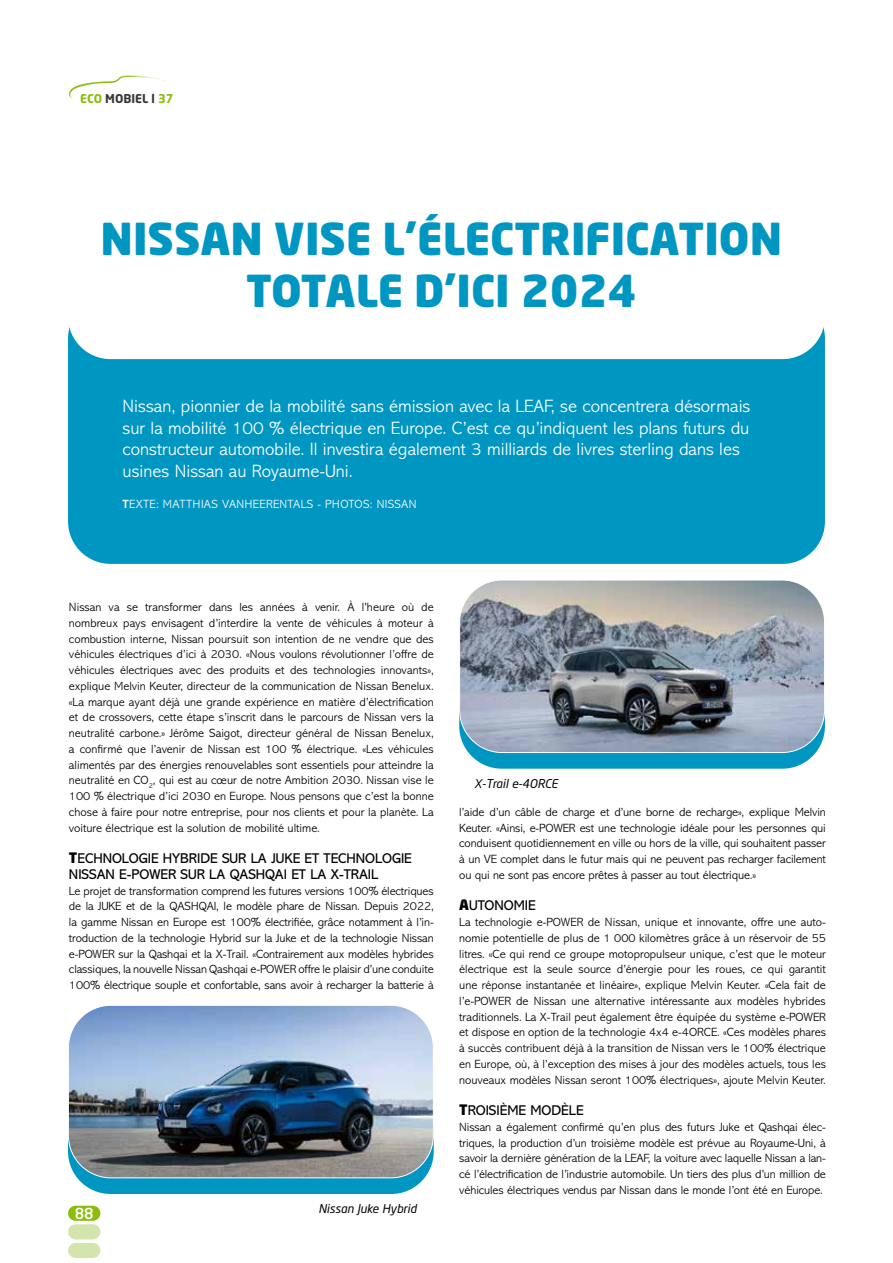
<style>
.page{position:relative;width:893px;height:1263px;background:#fff}
.page>*{position:absolute;margin:0;border:0;box-sizing:border-box;transform-origin:0 0}
.t1{font:900 43.5px/52.2px "Neo Sans Std";color:#0096c2;text-align:center}
.t2{font:300 18px/21.6px "Abadi MT Std";color:#fff}
.t3{font:500 15px "Neo Sans";color:#fff}
.t4{font:14.25px/15.8px "Abadi MT Std";color:#000}
.t5{font:300 12px/15.8px "Abadi MT Std";letter-spacing:-.01em;color:#000;text-align:justify}
.t6{font:300 12px "Abadi MT Std";letter-spacing:.025em;color:#fff}
.t7{font:italic 12px "Neo Sans Std";color:#000}
.t8{font:700 12px "Neo Sans";color:#383937}
.s1{color:#8bbd0d}
.s2{font-weight:700}
.s3{font-family:"Neo Sans Std";font-weight:900}
</style>
<div class="page">
<div style="left:68px;top:296px;width:757px;height:268px;background:#0096c2;border-radius:43px"></div>
<div style="left:68px;top:170px;width:757px;height:189px;background:#fff;border-radius:43px"></div>
<div style="left:68px;top:1206px;width:32px;height:15px;background:#8bbd0d;border-radius:8px"></div>
<div style="left:68px;top:1224px;width:32px;height:15px;background:#d3e5ac;border-radius:8px"></div>
<div style="left:68px;top:1243px;width:32px;height:15px;background:#d3e5ac;border-radius:8px"></div>
<svg style="left:69px;top:75px;width:101px;height:24px"></svg>
<div style="left:68px;top:1089px;width:366px;height:105px;background:#0096c2;border-radius:43px"></div>
<img style="left:68px;top:1007px;width:365px;height:171px">
<div style="left:68px;top:1005px;width:366px;height:173px;border:1px solid #fff;border-radius:43px"></div>
<div style="left:459px;top:664px;width:366px;height:105px;background:#0096c2;border-radius:43px"></div>
<img style="left:460px;top:582px;width:365px;height:170px">
<div style="left:459px;top:580px;width:366px;height:173px;border:1px solid #fff;border-radius:43px"></div>
<p class="t8" style="left:80px;top:94px;width:95px"><span class="s1">ECO</span> MOBIEL l <span class="s1">37</span></p>
<h1 class="t1" style="left:101px;top:211px;width:683px">NISSAN VISE L’ÉLECTRIFICATION<br>TOTALE D’ICI 2024</h1>
<p class="t2" style="left:123px;top:396px;width:629px">Nissan, pionnier de la mobilité sans émission avec la LEAF, se concentrera désormais sur la mobilité 100 % électrique en Europe. C’est ce qu’indiquent les plans futurs du constructeur automobile. Il investira également 3 milliards de livres sterling dans les usines Nissan au Royaume-Uni.</p>
<p class="t6" style="left:123px;top:498px;width:295px"><span class="s2">T</span>EXTE: MATTHIAS VANHEERENTALS - PHOTOS: NISSAN</p>
<p class="t5" style="left:69px;top:599px;width:366px">Nissan va se transformer dans les années à venir. À l’heure où de nombreux pays envisagent d’interdire la vente de véhicules à moteur à combustion interne, Nissan poursuit son intention de ne vendre que des véhicules électriques d’ici à 2030. «Nous voulons révolutionner l’offre de véhicules électriques avec des produits et des technologies innovants», explique Melvin Keuter, directeur de la communication de Nissan Benelux. «La marque ayant déjà une grande expérience en matière d’électrification et de crossovers, cette étape s’inscrit dans le parcours de Nissan vers la neutralité carbone.» Jérôme Saigot, directeur général de Nissan Benelux, a confirmé que l’avenir de Nissan est 100 % électrique. «Les véhicules alimentés par des énergies renouvelables sont essentiels pour atteindre la neutralité en CO<sub>2</sub>, qui est au cœur de notre Ambition 2030. Nissan vise le 100 % électrique d’ici 2030 en Europe. Nous pensons que c’est la bonne chose à faire pour notre entreprise, pour nos clients et pour la planète. La voiture électrique est la solution de mobilité ultime.</p>
<p class="t4" style="left:69px;top:851px;width:344px"><span class="s3">T</span>ECHNOLOGIE HYBRIDE SUR LA JUKE ET TECHNOLOGIE<br>NISSAN E-POWER SUR LA QASHQAI ET LA X-TRAIL</p>
<p class="t5" style="left:69px;top:883px;width:366px">Le projet de transformation comprend les futures versions 100% électriques de la JUKE et de la QASHQAI, le modèle phare de Nissan. Depuis 2022, la gamme Nissan en Europe est 100% électrifiée, grâce notamment à l’in&shy;troduction de la technologie Hybrid sur la Juke et de la technologie Nissan e-POWER sur la Qashqai et la X-Trail. «Contrairement aux modèles hybrides classiques, la nouvelle Nissan Qashqai e-POWER offre le plaisir d’une conduite 100% électrique souple et confortable, sans avoir à recharger la batterie à</p>
<p class="t3" style="left:75px;top:1206px;width:20px">88</p>
<p class="t7" style="left:318px;top:1201px;width:100px">Nissan Juke Hybrid</p>
<p class="t7" style="left:474px;top:776px;width:85px">X-Trail e-4ORCE</p>
<p class="t5" style="left:459px;top:804px;width:368px">l’aide d’un câble de charge et d’une borne de recharge», explique Melvin Keuter. «Ainsi, e-POWER est une technologie idéale pour les personnes qui conduisent quotidiennement en ville ou hors de la ville, qui souhaitent passer à un VE complet dans le futur mais qui ne peuvent pas recharger facilement ou qui ne sont pas encore prêtes à passer au tout électrique.»</p>
<p class="t4" style="left:459px;top:898px;width:78px"><span class="s3">A</span>UTONOMIE</p>
<p class="t5" style="left:459px;top:914px;width:368px">La technologie e-POWER de Nissan, unique et innovante, offre une auto&shy;nomie potentielle de plus de 1 000 kilomètres grâce à un réservoir de 55 litres. «Ce qui rend ce groupe motopropulseur unique, c’est que le moteur électrique est la seule source d’énergie pour les roues, ce qui garantit une réponse instantanée et linéaire», explique Melvin Keuter. «Cela fait de l’e-POWER de Nissan une alternative intéressante aux modèles hybrides traditionnels. La X-Trail peut également être équipée du système e-POWER et dispose en option de la technologie 4x4 e-4ORCE. «Ces modèles phares à succès contribuent déjà à la transition de Nissan vers le 100% électrique en Europe, où, à l’exception des mises à jour des modèles actuels, tous les nouveaux modèles Nissan seront 100% électriques», ajoute Melvin Keuter.</p>
<p class="t4" style="left:459px;top:1103px;width:126px"><span class="s3">T</span>ROISIÈME MODÈLE</p>
<p class="t5" style="left:459px;top:1119px;width:368px">Nissan a également confirmé qu’en plus des futurs Juke et Qashqai élec&shy;triques, la production d’un troisième modèle est prévue au Royaume-Uni, à savoir la dernière génération de la LEAF, la voiture avec laquelle Nissan a lan&shy;cé l’électrification de l’industrie automobile. Un tiers des plus d’un million de véhicules électriques vendus par Nissan dans le monde l’ont été en Europe.</p>
</div>
